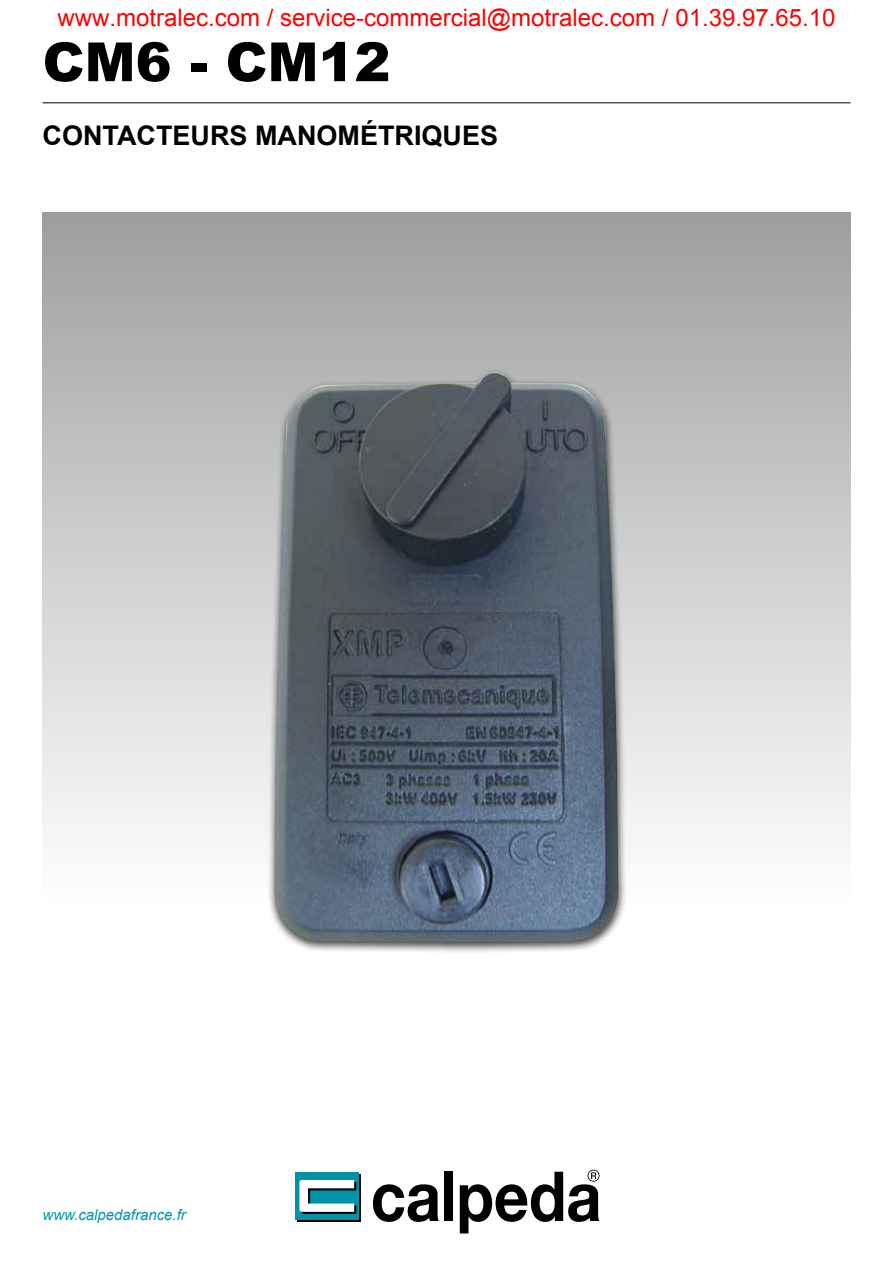
<style>
.page{position:relative;width:893px;height:1263px;background:#fff}
.page>*{position:absolute;margin:0;border:0;box-sizing:border-box;transform-origin:0 0}
.t1{font:900 54px "Arial";color:#000}
.t2{font:700 27px "Arial";color:#000}
.t3{font:24px "Arial";color:#f00}
.t4{font:italic 15px "Arial";color:#0096ac}
</style>
<div class="page">
<div style="left:43px;top:213px;width:807px;height:694px;background:linear-gradient(to bottom,#9d9fa1,#fff)"></div>
<hr style="left:43px;top:102px;width:807px;height:1px;background:#000">
<div style="left:267px;top:368px;width:360px;height:586px;background:#000;opacity:.75"></div>
<img style="left:274px;top:372px;width:345px;height:570px">
<div style="left:297px;top:1174px;width:64px;height:48px;background:linear-gradient(to right,#000,#000)"></div>
<div style="left:295px;top:1172px;width:63px;height:48px;background:#0092a7"></div>
<svg style="left:299px;top:1180px;width:57px;height:34px"></svg>
<svg style="left:373px;top:1184px;width:66px;height:38px"></svg>
<div style="left:444px;top:1172px;width:9px;height:49px;background:#000"></div>
<svg style="left:460px;top:1170px;width:139px;height:63px"></svg>
<p class="t3" style="left:58px;top:8px;width:779px">www.motralec.com / service-commercial@motralec.com / 01.39.97.65.10</p>
<h1 class="t1" style="left:43px;top:23px;width:349px">CM6 - CM12</h1>
<p class="t2" style="left:43px;top:117px;width:457px">CONTACTEURS MANOMéTRIQUES</p>
<p class="t4" style="left:43px;top:1205px;width:145px">www.calpedafrance.fr</p>
</div>
